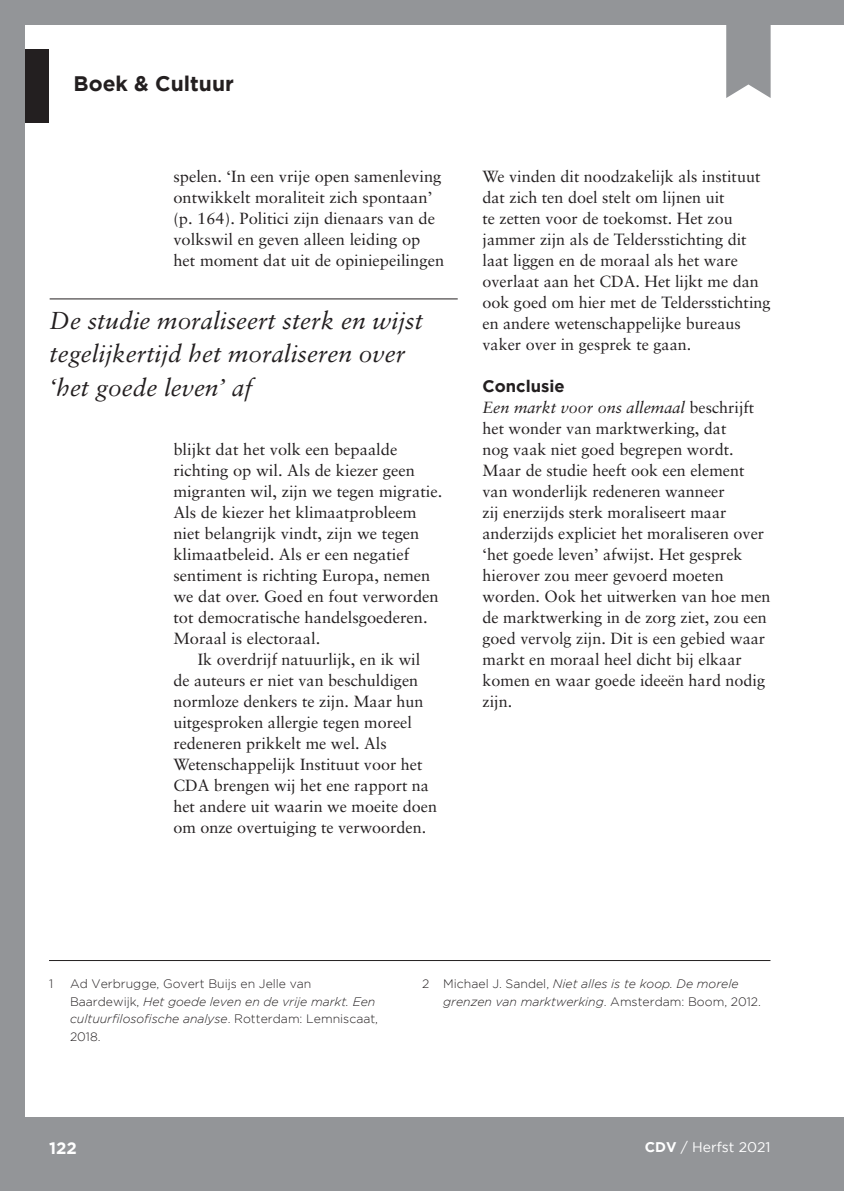
<style>
.page{position:relative;width:844px;height:1191px;background:#fff}
.page>*{position:absolute;margin:0;border:0;box-sizing:border-box;transform-origin:0 0}
.t1{font:italic 24.5px/33.2px "Sabon LT";color:#231f20}
.t2{font:700 21px "Gotham";color:#231f20}
.t3{font:700 16.62px "Gotham";color:#231f20}
.t4{font:700 16.62px "Gotham";color:#fff}
.t5{font:16.1px/21px "Sabon LT";color:#231f20}
.t6{font:14px "Gotham";color:#fff}
.t7{font:300 12.25px/17.5px "Gotham";color:#231f20}
.t8{font:italic 300 12.25px/17.5px "Gotham";color:#231f20}
.s1{font-style:italic}
.s2{font-style:normal}
.s3{font-weight:700}
</style>
<div class="page">
<svg style="left:726px;top:24px;width:44px;height:74px;background:#9d9fa2"></svg>
<hr style="left:49px;top:960px;width:721px;height:1px;background:#231f20">
<hr style="left:50px;top:298px;width:407px;height:1px;background:#231f20">
<div style="left:0;top:49px;width:49px;height:73px;background:#231f20"></div>
<div style="left:0;top:1117px;width:843px;height:74px;background:#939598"></div>
<div style="left:0;top:0;width:843px;height:24px;background:#939598"></div>
<div style="left:0;top:0;width:24px;height:1191px;background:#939598"></div>
<h2 class="t2" style="left:73px;top:71px;width:162px">Boek &amp; Cultuur</h2>
<p class="t5" style="left:173px;top:166px;width:272px">spelen. ‘In een vrije open samenleving ontwikkelt moraliteit zich spontaan’ (p. 164). Politici zijn dienaars van de volkswil en geven alleen leiding op het moment dat uit de opiniepeilingen</p>
<h1 class="t1" style="left:50px;top:304px;width:374px">De studie moraliseert sterk en wijst tegelijkertijd het moraliseren over ‘het goede leven’ af</h1>
<p class="t5" style="left:173px;top:439px;width:270px">blijkt dat het volk een bepaalde richting op wil. Als de kiezer geen migranten wil, zijn we tegen migratie.<br>Als de kiezer het klimaatprobleem niet belangrijk vindt, zijn we tegen klimaatbeleid. Als er een negatief sentiment is richting Europa, nemen we dat over. Goed en fout verworden tot democratische handelsgoederen.<br>Moraal is electoraal.</p>
<p class="t5" style="left:173px;top:649px;width:265px;text-indent:25px">Ik overdrijf natuurlijk, en ik wil de auteurs er niet van beschuldigen normloze denkers te zijn. Maar hun uitgesproken allergie tegen moreel redeneren prikkelt me wel. Als Wetenschappelijk Instituut voor het CDA brengen wij het ene rapport na het andere uit waarin we moeite doen om onze overtuiging te verwoorden.</p>
<p class="t5" style="left:482px;top:166px;width:289px">We vinden dit noodzakelijk als instituut dat zich ten doel stelt om lijnen uit<br>te zetten voor de toekomst. Het zou jammer zijn als de Teldersstichting dit laat liggen en de moraal als het ware overlaat aan het CDA. Het lijkt me dan ook goed om hier met de Teldersstichting en andere wetenschappelijke bureaus vaker over in gesprek te gaan.</p>
<p class="t3" style="left:482px;top:377px;width:84px">Conclusie</p>
<p class="t5" style="left:482px;top:397px;width:289px"><span class="s1">Een markt voor ons allemaal</span> beschrijft het wonder van marktwerking, dat<br>nog vaak niet goed begrepen wordt.<br>Maar de studie heeft ook een element van wonderlijk redeneren wanneer<br>zij enerzijds sterk moraliseert maar anderzijds expliciet het moraliseren over ‘het goede leven’ afwijst. Het gesprek hierover zou meer gevoerd moeten worden. Ook het uitwerken van hoe men de marktwerking in de zorg ziet, zou een goed vervolg zijn. Dit is een gebied waar markt en moraal heel dicht bij elkaar komen en waar goede ideeën hard nodig zijn.</p>
<p class="t7" style="left:49px;top:974px;width:6px">1</p>
<p class="t7" style="left:70px;top:974px;width:309px">Ad Verbrugge, Govert Buijs en Jelle van Baardewijk, <span class="s1">Het goede leven en de vrije markt. Een cultuurfilosofische analyse</span>. Rotterdam: Lemniscaat, 2018.</p>
<p class="t8" style="left:443px;top:975px;width:319px;text-indent:-21px"><span class="s2">2 Michael J. Sandel,</span> Niet alles is te koop. De morele grenzen van marktwerking<span class="s2">. Amsterdam: Boom, 2012.</span></p>
<p class="t4" style="left:49px;top:1138px;width:29px">122</p>
<p class="t6" style="left:644px;top:1138px;width:127px"><span class="s3">CDV</span> / Herfst 2021</p>
</div>
